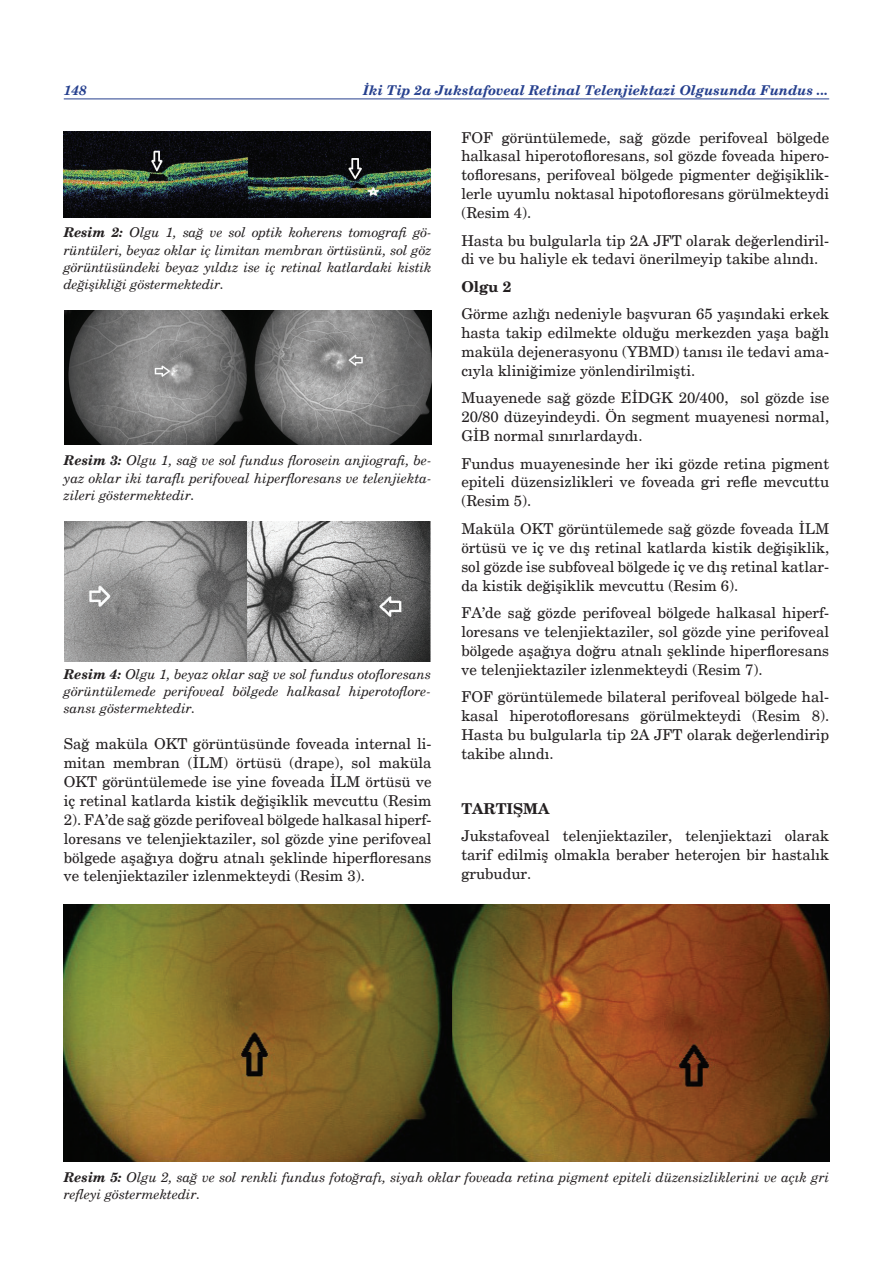
<style>
.page{position:relative;width:893px;height:1263px;background:#fff}
.page>*{position:absolute;margin:0;border:0;box-sizing:border-box;transform-origin:0 0}
.t1{font:15px/18.9px "New Century Schlbk";color:#231f20;text-align:justify}
.t2{font:700 15px "New Century Schlbk";color:#231f20}
.t3{font:italic 13.5px/17.2px "New Century Schlbk";color:#231f20;text-align:justify}
.t4{font:italic 700 13.5px "New Century Schlbk";color:#253f8e}
.s1{font-weight:700}
</style>
<div class="page">
<hr style="left:64px;top:99px;width:765px;height:1px;background:#253f8e">
<img style="left:64px;top:131px;width:367px;height:86px">
<img style="left:64px;top:310px;width:368px;height:135px">
<img style="left:64px;top:521px;width:367px;height:140px">
<img style="left:64px;top:904px;width:765px;height:257px">
<p class="t4" style="left:64px;top:82px;width:25px">148</p>
<p class="t4" style="left:363px;top:82px;width:467px">İki Tip 2a Jukstafoveal Retinal Telenjiektazi Olgusunda Fundus ...</p>
<p class="t3" style="left:64px;top:224px;width:369px"><span class="s1">Resim 2:</span> Olgu 1, sağ ve sol optik koherens tomografi gö&shy;rüntüleri, beyaz oklar iç limitan membran örtüsünü, sol göz görüntüsündeki beyaz yıldız ise iç retinal katlardaki kistik değişikliği göstermektedir.</p>
<p class="t3" style="left:64px;top:452px;width:369px"><span class="s1">Resim 3:</span> Olgu 1, sağ ve sol fundus florosein anjiografi, be&shy;yaz oklar iki taraflı perifoveal hiperfloresans ve telenjiekta&shy;zileri göstermektedir.</p>
<p class="t3" style="left:64px;top:665px;width:369px"><span class="s1">Resim 4:</span> Olgu 1, beyaz oklar sağ ve sol fundus otofloresans görüntülemede perifoveal bölgede halkasal hiperotoflore&shy;sansı göstermektedir.</p>
<p class="t1" style="left:64px;top:734px;width:369px">Sağ maküla OKT görüntüsünde foveada internal li&shy;mitan membran (İLM) örtüsü (drape), sol maküla OKT görüntülemede ise yine foveada İLM örtüsü ve iç retinal katlarda kistik değişiklik mevcuttu (Resim 2). FA’de sağ gözde perifoveal bölgede halkasal hiperf&shy;loresans ve telenjiektaziler, sol gözde yine perifoveal bölgede aşağıya doğru atnalı şeklinde hiperfloresans ve telenjiektaziler izlenmekteydi (Resim 3).</p>
<p class="t1" style="left:461px;top:128px;width:369px">FOF görüntülemede, sağ gözde perifoveal bölgede halkasal hiperotofloresans, sol gözde foveada hipero&shy;tofloresans, perifoveal bölgede pigmenter değişiklik&shy;lerle uyumlu noktasal hipotofloresans görülmekteydi (Resim 4).</p>
<p class="t1" style="left:461px;top:231px;width:369px">Hasta bu bulgularla tip 2A JFT olarak değerlendiril&shy;di ve bu haliyle ek tedavi önerilmeyip takibe alındı.</p>
<p class="t2" style="left:461px;top:277px;width:52px">Olgu 2</p>
<p class="t1" style="left:461px;top:305px;width:369px">Görme azlığı nedeniyle başvuran 65 yaşındaki erkek hasta takip edilmekte olduğu merkezden yaşa bağlı maküla dejenerasyonu (YBMD) tanısı ile tedavi ama&shy;cıyla kliniğimize yönlendirilmişti.</p>
<p class="t1" style="left:461px;top:389px;width:369px">Muayenede sağ gözde EİDGK 20/400, sol gözde ise 20/80 düzeyindeydi. Ön segment muayenesi normal, GİB normal sınırlardaydı.</p>
<p class="t1" style="left:461px;top:454px;width:369px">Fundus muayenesinde her iki gözde retina pigment epiteli düzensizlikleri ve foveada gri refle mevcuttu (Resim 5).</p>
<p class="t1" style="left:461px;top:519px;width:369px">Maküla OKT görüntülemede sağ gözde foveada İLM örtüsü ve iç ve dış retinal katlarda kistik değişiklik, sol gözde ise subfoveal bölgede iç ve dış retinal katlar&shy;da kistik değişiklik mevcuttu (Resim 6).</p>
<p class="t1" style="left:461px;top:603px;width:369px">FA’de sağ gözde perifoveal bölgede halkasal hiperf&shy;loresans ve telenjiektaziler, sol gözde yine perifoveal bölgede aşağıya doğru atnalı şeklinde hiperfloresans ve telenjiektaziler izlenmekteydi (Resim 7).</p>
<p class="t1" style="left:461px;top:687px;width:369px">FOF görüntülemede bilateral perifoveal bölgede hal&shy;kasal hiperotofloresans görülmekteydi (Resim 8).<br>Hasta bu bulgularla tip 2A JFT olarak değerlendirip takibe alındı.</p>
<p class="t2" style="left:461px;top:799px;width:90px">TARTIŞMA</p>
<p class="t1" style="left:461px;top:826px;width:369px">Jukstafoveal telenjiektaziler, telenjiektazi olarak tarif edilmiş olmakla beraber heterojen bir hastalık grubudur.</p>
<p class="t3" style="left:64px;top:1169px;width:767px"><span class="s1">Resim 5:</span> Olgu 2, sağ ve sol renkli fundus fotoğrafı, siyah oklar foveada retina pigment epiteli düzensizliklerini ve açık gri refleyi göstermektedir.</p>
</div>
